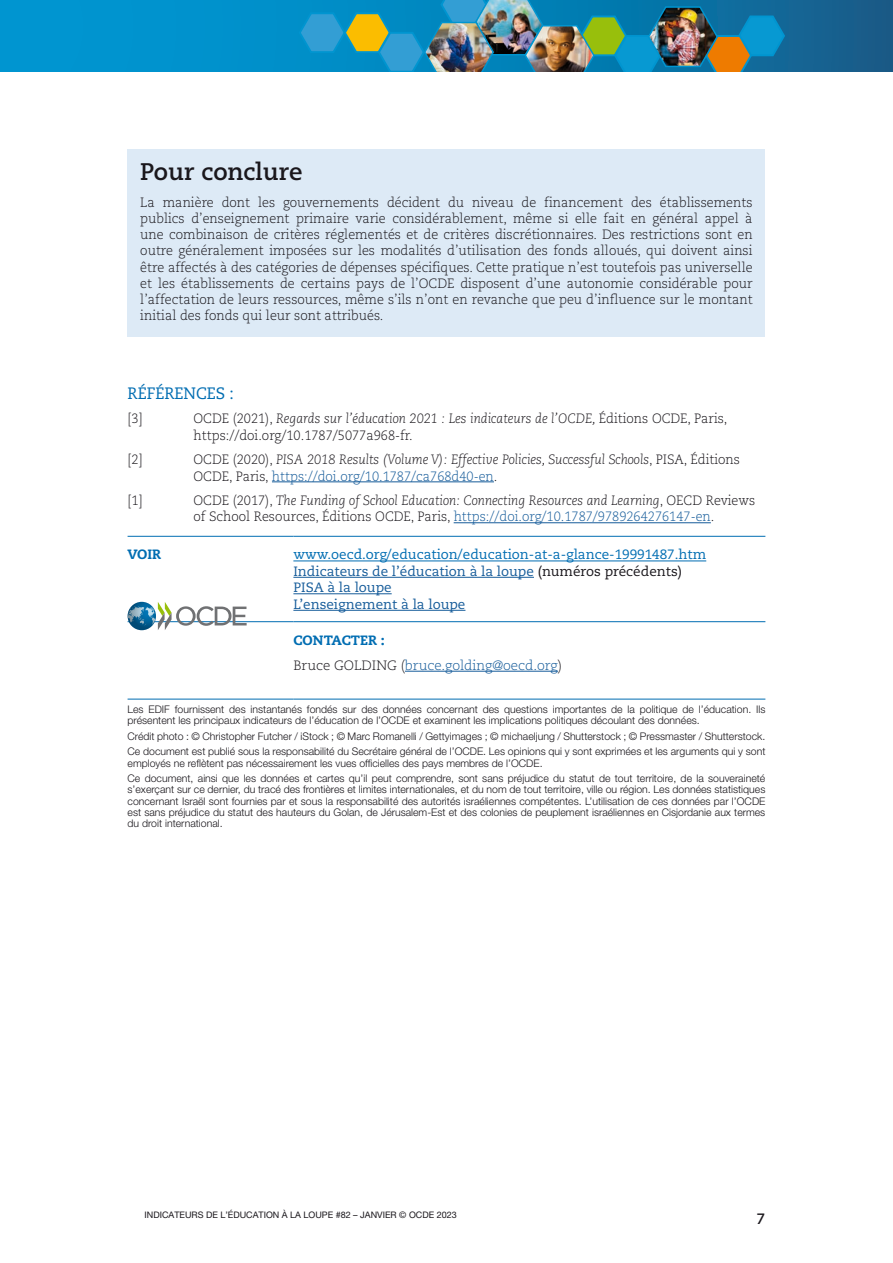
<style>
.page{position:relative;width:893px;height:1263px;background:#fff}
.page>*{position:absolute;margin:0;border:0;box-sizing:border-box;transform-origin:0 0}
.t1{font:700 24px "Caecilia LT Pro 75";color:#1a171c}
.t2{font:16.5px "Caecilia LT Pro 55 Roman";color:#006db2;scale:.95 1}
.t3{font:700 15px "Caecilia LT Pro 75";color:#1a171c}
.t4{font:300 13.5px/16.2px "Caecilia LT Pro 45";color:#1a171c;text-align:justify;scale:.95 1}
.t5{font:italic 300 13.5px "Caecilia LT Std";color:#1a171c;scale:.95 1}
.t6{font:13.5px/16.5px "Caecilia LT Std";color:#165c9a}
.t7{font:300 13.5px "Caecilia LT Pro 45";color:#165c9a;scale:.95 1}
.t8{font:300 13.5px "Caecilia LT Pro 45";color:#165c9a}
.t9{font:800 13.5px "Caecilia LT Std";color:#006db2}
.t10{font:300 10.5px/11.2px "Helvetica Neue LT Pro";color:#1a171c}
.t11{font:9px "Helvetica Neue LT Pro";color:#1a171c}
.s1{font-family:"Caecilia LT Pro 45";font-style:normal}
.s2{color:#1a171c}
.s3{color:#006db2}
</style>
<div class="page">
<svg style="left:0;top:0;width:893px;height:72px;background:#0685bc"></svg>
<img style="left:298px;top:0;width:488px;height:72px">
<hr style="left:272px;top:481px;width:222px;height:1px;background:#165c9a">
<hr style="left:454px;top:522px;width:257px;height:1px;background:#165c9a">
<hr style="left:128px;top:536px;width:165px;height:1px;background:#006db2">
<hr style="left:293px;top:536px;width:472px;height:1px;background:#006db2">
<hr style="left:128px;top:621px;width:165px;height:1px;background:#006db2">
<hr style="left:293px;top:621px;width:472px;height:1px;background:#006db2">
<hr style="left:128px;top:699px;width:165px;height:1px;background:#006db2">
<hr style="left:293px;top:699px;width:472px;height:1px;background:#006db2">
<hr style="left:293px;top:561px;width:413px;height:1px;background:#006db2">
<hr style="left:293px;top:577px;width:241px;height:1px;background:#165c9a">
<hr style="left:293px;top:593px;width:99px;height:1px;background:#165c9a">
<hr style="left:293px;top:610px;width:172px;height:1px;background:#165c9a">
<hr style="left:405px;top:671px;width:153px;height:1px;background:#165c9a">
<div style="left:128px;top:149px;width:637px;height:187px;background:#ddeaf6"></div>
<svg style="left:128px;top:602px;width:28px;height:28px"></svg>
<svg style="left:158px;top:602px;width:89px;height:28px"></svg>
<h1 class="t1" style="left:140px;top:155px;width:164px">Pour conclure</h1>
<p class="t4" style="left:140px;top:194px;width:646px">La manière dont les gouvernements décident du niveau de financement des établissements publics d’enseignement primaire varie considérablement, même si elle fait en général appel à une combinaison de critères réglementés et de critères discrétionnaires. Des restrictions sont en outre généralement imposées sur les modalités d’utilisation des fonds alloués, qui doivent ainsi être affectés à des catégories de dépenses spécifiques. Cette pratique n’est toutefois pas universelle et les établissements de certains pays de l’OCDE disposent d’une autonomie considérable pour l’affectation de leurs ressources, même s’ils n’ont en revanche que peu d’influence sur le montant initial des fonds qui leur sont attribués.</p>
<h2 class="t2" style="left:128px;top:382px;width:113px">RÉFÉRENCES :</h2>
<p class="t4" style="left:128px;top:410px;width:18px">[3]</p>
<p class="t5" style="left:194px;top:411px;width:563px"><span class="s1">OCDE (2021),</span> Regards sur l’éducation 2021 : Les indicateurs de l’OCDE, <span class="s1">Éditions OCDE, Paris,</span></p>
<p class="t4" style="left:194px;top:427px;width:232px">https://doi.org/10.1787/5077a968-fr.</p>
<p class="t4" style="left:128px;top:451px;width:18px">[2]</p>
<p class="t5" style="left:194px;top:452px;width:577px"><span class="s1">OCDE (2020),</span> PISA 2018 Results (Volume V): Effective Policies, Successful Schools<span class="s1">, PISA, Éditions</span></p>
<p class="t7" style="left:194px;top:467px;width:321px"><span class="s2">OCDE, Paris,</span> https://doi.org/10.1787/ca768d40-en<span class="s2">.</span></p>
<p class="t4" style="left:128px;top:492px;width:18px">[1]</p>
<p class="t5" style="left:194px;top:493px;width:593px"><span class="s1">OCDE (2017),</span> The Funding of School Education: Connecting Resources and Learning<span class="s1">, OECD Reviews</span></p>
<p class="t7" style="left:194px;top:508px;width:550px"><span class="s2">of School Resources, Éditions OCDE, Paris,</span> https://doi.org/10.1787/9789264276147-en<span class="s2">.</span></p>
<p class="t9" style="left:128px;top:546px;width:35px">VOIR</p>
<p class="t6" style="left:293px;top:547px;width:414px"><span class="s3">www.oecd.org/education/education-at-a-glance-19991487.htm </span>Indicateurs de l’éducation à la loupe <span class="s2">(numéros précédents)<br></span>PISA à la loupe<br>L’enseignement à la loupe</p>
<p class="t9" style="left:293px;top:632px;width:93px">CONTACTER :</p>
<p class="t8" style="left:293px;top:656px;width:270px"><span class="s2">Bruce GOLDING (</span>bruce.golding@oecd.org<span class="s2">)</span></p>
<p class="t10" style="left:128px;top:704px;width:639px">Les EDIF fournissent des instantanés fondés sur des données concernant des questions importantes de la politique de l’éducation. Ils présentent les principaux indicateurs de l’éducation de l’OCDE et examinent les implications politiques découlant des données.</p>
<p class="t10" style="left:128px;top:728px;width:639px;line-height:15.5px">Crédit photo : © Christopher Futcher / iStock ; © Marc Romanelli / Gettyimages ; © michaeljung / Shutterstock ; © Pressmaster / Shutterstock.<br>Ce document est publié sous la responsabilité du Secrétaire général de l’OCDE. Les opinions qui y sont exprimées et les arguments qui y sont</p>
<p class="t10" style="left:128px;top:755px;width:639px;line-height:15.5px">employés ne reflètent pas nécessairement les vues officielles des pays membres de l’OCDE.<br>Ce document, ainsi que les données et cartes qu’il peut comprendre, sont sans préjudice du statut de tout territoire, de la souveraineté</p>
<p class="t10" style="left:128px;top:784px;width:639px;text-align:justify">s’exerçant sur ce dernier, du tracé des frontières et limites internationales, et du nom de tout territoire, ville ou région. Les données statistiques concernant Israël sont fournies par et sous la responsabilité des autorités israéliennes compétentes. L’utilisation de ces données par l’OCDE est sans préjudice du statut des hauteurs du Golan, de Jérusalem-Est et des colonies de peuplement israéliennes en Cisjordanie aux termes du droit international.</p>
<p class="t11" style="left:145px;top:1210px;width:314px">INDICATEURS DE L’ÉDUCATION À LA LOUPE #82 – JANVIER © OCDE 2023</p>
<h3 class="t3" style="left:756px;top:1208px;width:10px">7</h3>
</div>
